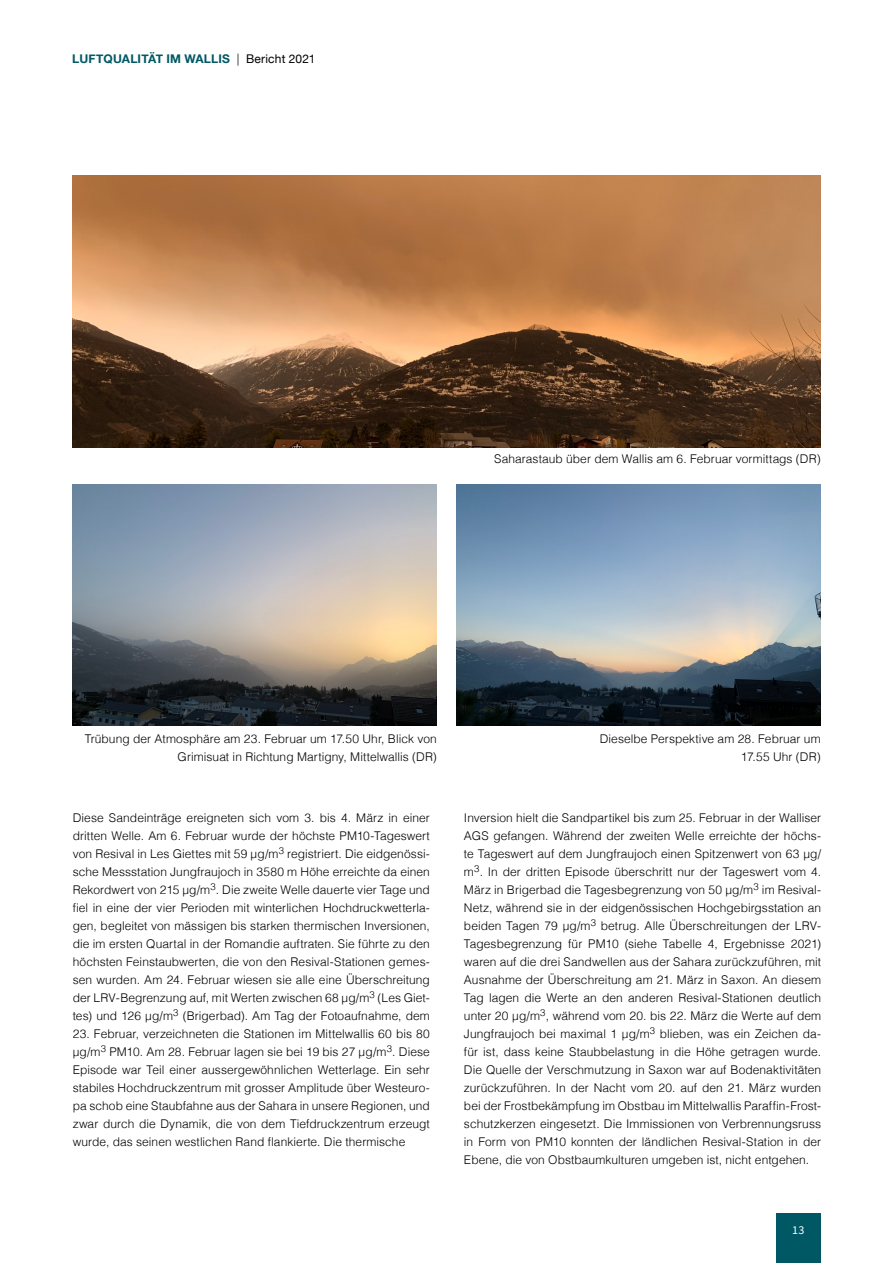
<style>
.page{position:relative;width:893px;height:1263px;background:#fff}
.page>*{position:absolute;margin:0;border:0;box-sizing:border-box;transform-origin:0 0}
.t1{font:300 12px/18px "Helvetica";letter-spacing:.005em;color:#000;text-align:justify}
.t2{font:700 12px "Helvetica Neue";letter-spacing:.01em;color:#005865}
.t3{font:12px "Source Sans Pro";color:#fff}
.s1{font-weight:300;color:#000}
.s2{font-weight:400;color:#000}
</style>
<div class="page">
<div style="left:776px;top:1213px;width:45px;height:50px;background:#005865"></div>
<img style="left:72px;top:175px;width:749px;height:272px">
<img style="left:72px;top:484px;width:365px;height:241px">
<img style="left:456px;top:484px;width:365px;height:241px">
<p class="t2" style="left:72px;top:49px;width:245px">LUFTQUALITÄT IM WALLIS <span class="s1">|</span> <span class="s2">Bericht 2021</span></p>
<p class="t1" style="left:494px;top:449px;width:328px">Saharastaub über dem Wallis am 6. Februar vormittags (DR)</p>
<p class="t1" style="left:85px;top:729px;width:354px;text-align:right">Trübung der Atmosphäre am 23. Februar um 17.50 Uhr, Blick von<br>Grimisuat in Richtung Martigny, Mittelwallis (DR)</p>
<p class="t1" style="left:73px;top:808px;width:359px">Diese Sandeinträge ereigneten sich vom 3. bis 4. März in einer dritten Welle. Am 6. Februar wurde der höchste PM10-Tageswert von Resival in Les Giettes mit 59 μg/m<sup>3</sup> registriert. Die eidgenössi&shy;sche Messstation Jungfraujoch in 3580 m Höhe erreichte da einen Rekordwert von 215 μg/m<sup>3</sup>. Die zweite Welle dauerte vier Tage und fiel in eine der vier Perioden mit winterlichen Hochdruckwetterla&shy;gen, begleitet von mässigen bis starken thermischen Inversionen, die im ersten Quartal in der Romandie auftraten. Sie führte zu den höchsten Feinstaubwerten, die von den Resival-Stationen gemes&shy;sen wurden. Am 24. Februar wiesen sie alle eine Überschreitung der LRV-Begrenzung auf, mit Werten zwischen 68 μg/m<sup>3</sup> (Les Giet&shy;tes) und 126 μg/m<sup>3</sup> (Brigerbad). Am Tag der Fotoaufnahme, dem</p>
<p class="t1" style="left:73px;top:1024px;width:359px">23. Februar, verzeichneten die Stationen im Mittelwallis 60 bis 80 μg/m<sup>3</sup> PM10. Am 28. Februar lagen sie bei 19 bis 27 μg/m<sup>3</sup>. Diese Episode war Teil einer aussergewöhnlichen Wetterlage. Ein sehr stabiles Hochdruckzentrum mit grosser Amplitude über Westeuro&shy;pa schob eine Staubfahne aus der Sahara in unsere Regionen, und zwar durch die Dynamik, die von dem Tiefdruckzentrum erzeugt wurde, das seinen westlichen Rand flankierte. Die thermische</p>
<p class="t1" style="left:600px;top:729px;width:222px;text-align:right">Dieselbe Perspektive am 28. Februar um<br>17.55 Uhr (DR)</p>
<p class="t1" style="left:464px;top:808px;width:359px">Inversion hielt die Sandpartikel bis zum 25. Februar in der Walliser AGS gefangen. Während der zweiten Welle erreichte der höchs&shy;te Tageswert auf dem Jungfraujoch einen Spitzenwert von 63 μg/ m<sup>3</sup>. In der dritten Episode überschritt nur der Tageswert vom 4.<br>März in Brigerbad die Tagesbegrenzung von 50 μg/m<sup>3</sup> im Resival-Netz, während sie in der eidgenössischen Hochgebirgsstation an beiden Tagen 79 μg/m<sup>3</sup> betrug. Alle Überschreitungen der LRV-Tagesbegrenzung für PM10 (siehe Tabelle 4, Ergebnisse 2021) waren auf die drei Sandwellen aus der Sahara zurückzuführen, mit Ausnahme der Überschreitung am 21. März in Saxon. An diesem Tag lagen die Werte an den anderen Resival-Stationen deutlich unter 20 μg/m<sup>3</sup>, während vom 20. bis 22. März die Werte auf dem Jungfraujoch bei maximal 1 μg/m<sup>3</sup> blieben, was ein Zeichen da&shy;für ist, dass keine Staubbelastung in die Höhe getragen wurde.<br>Die Quelle der Verschmutzung in Saxon war auf Bodenaktivitäten zurückzuführen. In der Nacht vom 20. auf den 21. März wurden bei der Frostbekämpfung im Obstbau im Mittelwallis Paraffin-Frost&shy;schutzkerzen eingesetzt. Die Immissionen von Verbrennungsruss in Form von PM10 konnten der ländlichen Resival-Station in der Ebene, die von Obstbaumkulturen umgeben ist, nicht entgehen.</p>
<p class="t3" style="left:792px;top:1222px;width:14px">13</p>
</div>
